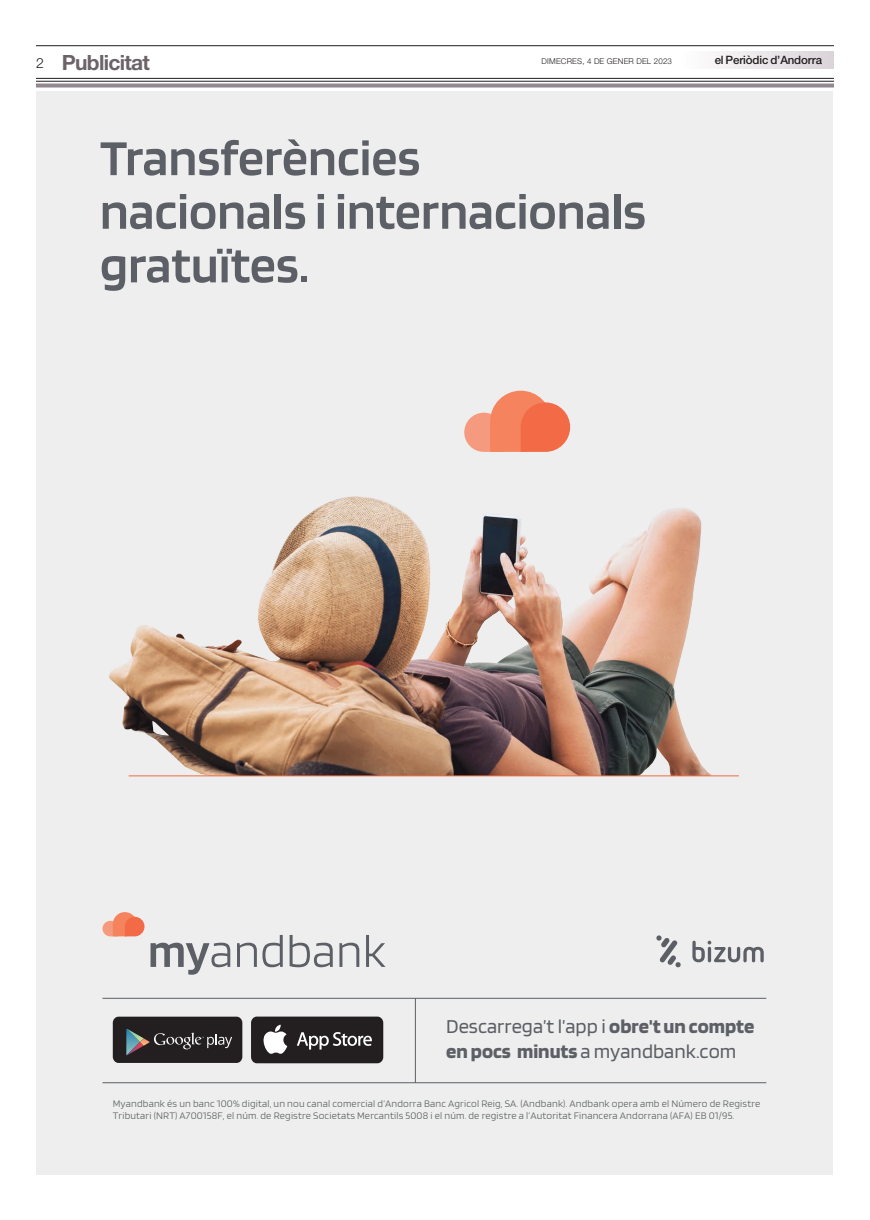
<style>
.page{position:relative;width:870px;height:1220px;background:#fff}
.page>*{position:absolute;margin:0;border:0;box-sizing:border-box;transform-origin:0 0}
.Publicidad{font:600 52.2px/53.6px "Blinker";color:#5c6066}
.t1{font:700 21px "Helvetica Neue LT Std";letter-spacing:-.035em;color:#6c6369}
.Publicidad-2{font:20.6px/24.7px "Blinker";color:#5c6066}
.t2{font:300 14px "Helvetica Neue LT Std";color:#231f20}
.t3{font:500 11.5px "Helvetica Neue LT Std";letter-spacing:-.015em;color:#231f20}
.Publicidad-3{font:200 10.4px/12.5px "Blinker";letter-spacing:.015em;color:#5a605f}
.t4{font:300 8px "Helvetica Neue LT Std";letter-spacing:.02em;color:#231f20}
.s1{font-weight:700}
</style>
<div class="page">
<hr style="left:36px;top:46px;width:798px;height:1px;background:#231f20">
<div style="left:678px;top:51px;width:156px;height:18px;background:linear-gradient(to right,#fff,#dad4d9)"></div>
<hr style="left:36px;top:78px;width:798px;height:1px;background:#231f20">
<hr style="left:36px;top:81px;width:798px;height:1px;background:#231f20">
<svg style="left:36px;top:84px;width:798px;height:4px;fill:#938890"></svg>
<div style="left:36px;top:91px;width:797px;height:1083px;background:#edeeed"></div>
<hr style="left:102px;top:998px;width:664px;height:1px;background:#5c6066">
<hr style="left:102px;top:1082px;width:664px;height:1px;background:#5c6066">
<hr style="left:415px;top:998px;width:1px;height:85px;background:#5c6066">
<svg style="left:656px;top:935px;width:108px;height:33px"></svg>
<div style="left:251px;top:1016px;width:132px;height:47px;background:#231f20;border-radius:6px"></div>
<svg style="left:263px;top:1025px;width:24px;height:29px"></svg>
<svg style="left:297px;top:1032px;width:75px;height:17px"></svg>
<div style="left:113px;top:1016px;width:129px;height:47px;background:#231f20;border-radius:6px"></div>
<svg style="left:126px;top:1029px;width:106px;height:26px"></svg>
<img style="left:109px;top:496px;width:603px;height:280px">
<hr style="left:129px;top:775px;width:610px;height:1px;background:#f26a46">
<svg style="left:151px;top:943px;width:79px;height:32px"></svg>
<svg style="left:237px;top:935px;width:46px;height:32px"></svg>
<svg style="left:290px;top:935px;width:43px;height:32px"></svg>
<svg style="left:339px;top:943px;width:20px;height:24px"></svg>
<svg style="left:366px;top:935px;width:20px;height:32px"></svg>
<svg style="left:102px;top:912px;width:42px;height:24px"></svg>
<svg style="left:464px;top:391px;width:106px;height:61px"></svg>
<p class="t2" style="left:36px;top:55px;width:9px">2</p>
<p class="t1" style="left:62px;top:50px;width:90px">Publicitat</p>
<p class="t4" style="left:542px;top:57px;width:132px">DIMECRES, 4 DE GENER DEL 2023</p>
<p class="t3" style="left:715px;top:53px;width:109px">el Periòdic d’Andorra</p>
<p class="Publicidad" style="left:100px;top:132px;width:548px">Transferències<br>nacionals i internacionals gratuïtes.</p>
<p class="Publicidad-2" style="left:446px;top:1014px;width:310px">Descarrega’t l’app i <span class="s1">obre't un compte en pocs minuts</span> a myandbank.com</p>
<p class="Publicidad-3" style="left:113px;top:1097px;width:649px">Myandbank és un banc 100% digital, un nou canal comercial d’Andorra Banc Agricol Reig, SA. (Andbank). Andbank opera amb el Número de Registre<br>Tributari (NRT) A700158F, el núm. de Registre Societats Mercantils 5008 i el núm. de registre a l’Autoritat Financera Andorrana (AFA) EB 01/95.</p>
</div>
